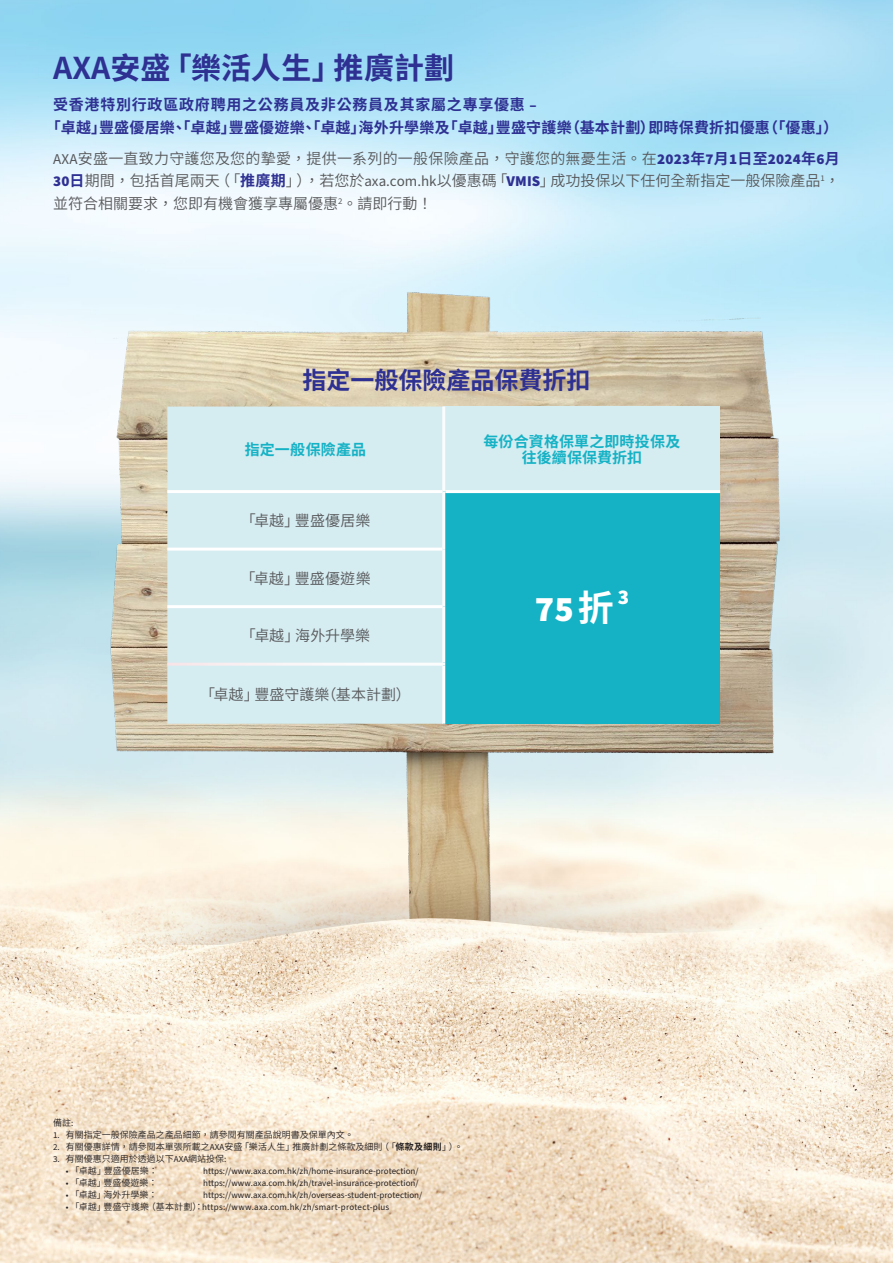
<style>
.page{position:relative;width:893px;height:1263px;background:#fff}
.page>*{position:absolute;margin:0;border:0;box-sizing:border-box;transform-origin:0 0}
.t1{font:900 36px "Source Sans Pro";color:#fff}
.t2{font:700 30px "Source Han Sans TW";color:#2e3092}
.t3{font:700 24px "Source Han Sans TC";color:#2e3092}
.t4{font:900 21px "Source Sans Pro";color:#fff}
.t5{font:15px/22.5px "Source Han Sans TC";color:#57585a;text-align:justify}
.t6{font:700 15px/22.5px "Source Han Sans TC";letter-spacing:.015em;color:#2e3092}
.t7{font:700 15px/16.5px "Source Han Sans TC";letter-spacing:.01em;color:#15b2c5;text-align:center}
.t8{font:9px "Source Sans Pro";color:#231f20}
.t9{font:9px "Source Han Sans TC";color:#231f20}
.t10{font:9px "Source Sans Pro";letter-spacing:.02em;color:#231f20}
.s1{font-family:"Source Sans Pro"}
.s2{font-family:"Source Sans Pro";font-weight:900;color:#2e3092}
.s3{font-weight:700;color:#2e3092}
.s4{font-family:"Source Han Sans TC";font-weight:700}
.s5{font-weight:700}
.s6{font-family:"Source Han Sans TC"}
</style>
<div class="page">
<img style="left:0;top:0;width:893px;height:1263px">
<img style="left:101px;top:286px;width:691px;height:659px">
<div style="left:167px;top:406px;width:275px;height:318px;background:#d5ecf1"></div>
<div style="left:444px;top:406px;width:276px;height:86px;background:#d5ecf1"></div>
<div style="left:444px;top:492px;width:276px;height:232px;background:#15b2c5"></div>
<hr style="left:167px;top:490px;width:275px;height:3px;background:#fff">
<hr style="left:445px;top:490px;width:275px;height:3px;background:#fff">
<hr style="left:442px;top:666px;width:3px;height:58px;background:#fff">
<hr style="left:167px;top:548px;width:275px;height:3px;background:#fff">
<hr style="left:167px;top:605px;width:275px;height:3px;background:#fff">
<hr style="left:442px;top:406px;width:3px;height:86px;background:#fff">
<hr style="left:442px;top:492px;width:3px;height:57px;background:#fff">
<hr style="left:442px;top:549px;width:3px;height:58px;background:#fff">
<hr style="left:442px;top:607px;width:3px;height:56px;background:#fff">
<hr style="left:167px;top:663px;width:278px;height:3px;background:#fff">
<h2 class="t2" style="left:53px;top:51px;width:402px">AXA安盛「樂活人生」推廣計劃</h2>
<p class="t6" style="left:46px;top:94px;width:794px;text-indent:7px">受香港特別行政區政府聘用之公務員及非公務員及其家屬之專享優惠 <span class="s1">–<br></span>「卓越」豐盛優居樂、「卓越」豐盛優遊樂、「卓越」海外升學樂及「卓越」豐盛守護樂（基本計劃）即時保費折扣優惠（「優惠」）</p>
<p class="t5" style="left:53px;top:147px;width:788px"><span class="s1">AXA</span>安盛一直致力守護您及您的摯愛，提供一系列的一般保險產品，守護您的無憂生活。在<span class="s2">2023</span><span class="s3">年</span><span class="s2">7</span><span class="s3">月</span><span class="s2">1</span><span class="s3">日至</span><span class="s2">2024</span><span class="s3">年</span><span class="s2">6</span><span class="s3">月</span><span class="s2">30</span><span class="s3">日</span>期間，包括首尾兩天（「<span class="s3">推廣期</span>」），若您於<span class="s1">axa.com.hk</span>以優惠碼「<span class="s2">VMIS</span>」成功投保以下任何全新指定一般保險產品<sup>1</sup>，並符合相關要求，您即有機會獲享專屬優惠<sup>2</sup>。請即行動！</p>
<h3 class="t3" style="left:302px;top:367px;width:290px">指定一般保險產品保費折扣</h3>
<p class="t7" style="left:245px;top:441px;width:123px">指定一般保險產品</p>
<p class="t7" style="left:483px;top:433px;width:199px">每份合資格保單之即時投保及往後續保保費折扣</p>
<p class="t5" style="left:241px;top:510px;width:131px">「卓越」豐盛優居樂</p>
<p class="t5" style="left:240px;top:567px;width:132px">「卓越」豐盛優遊樂</p>
<p class="t5" style="left:241px;top:625px;width:131px">「卓越」海外升學樂</p>
<p class="t5" style="left:200px;top:683px;width:212px">「卓越」豐盛守護樂（基本計劃）</p>
<h1 class="t1" style="left:535px;top:584px;width:80px">75<span class="s4">折</span></h1>
<h3 class="t4" style="left:618px;top:582px;width:13px">3</h3>
<p class="t9" style="left:53px;top:1117px;width:22px">備註<span class="s1">:</span></p>
<p class="t9" style="left:53px;top:1129px;width:302px"><span class="s1">1.</span> 有關指定一般保險產品之產品細節，請參閱有關產品說明書及保單內文。</p>
<p class="t9" style="left:53px;top:1141px;width:412px"><span class="s1">2.</span> 有關優惠詳情，請參閱本單張所載之<span class="s1">AXA</span>安盛「樂活人生」推廣計劃之條款及細則（「<span class="s5">條款及細則</span>」）。</p>
<p class="t9" style="left:53px;top:1153px;width:175px"><span class="s1">3.</span> 有關優惠只適用於透過以下<span class="s1">AXA</span>網站投保<span class="s1">:</span></p>
<p class="t9" style="left:66px;top:1165px;width:94px"><span class="s1">•</span> 「卓越」豐盛優居樂：</p>
<p class="t8" style="left:203px;top:1165px;width:217px">https://www.axa.com.hk/zh/home-insurance-protection/</p>
<p class="t9" style="left:66px;top:1177px;width:93px"><span class="s1">•</span> 「卓越」豐盛優遊樂：</p>
<p class="t8" style="left:203px;top:1177px;width:217px">https://www.axa.com.hk/zh/travel-insurance-protection/</p>
<p class="t9" style="left:66px;top:1189px;width:93px"><span class="s1">•</span> 「卓越」海外升學樂：</p>
<p class="t8" style="left:203px;top:1189px;width:221px">https://www.axa.com.hk/zh/overseas-student-protection/</p>
<p class="t10" style="left:66px;top:1201px;width:325px">• <span class="s6">「卓越」豐盛守護樂（基本計劃）：</span>https://www.axa.com.hk/zh/smart-protect-plus</p>
</div>
